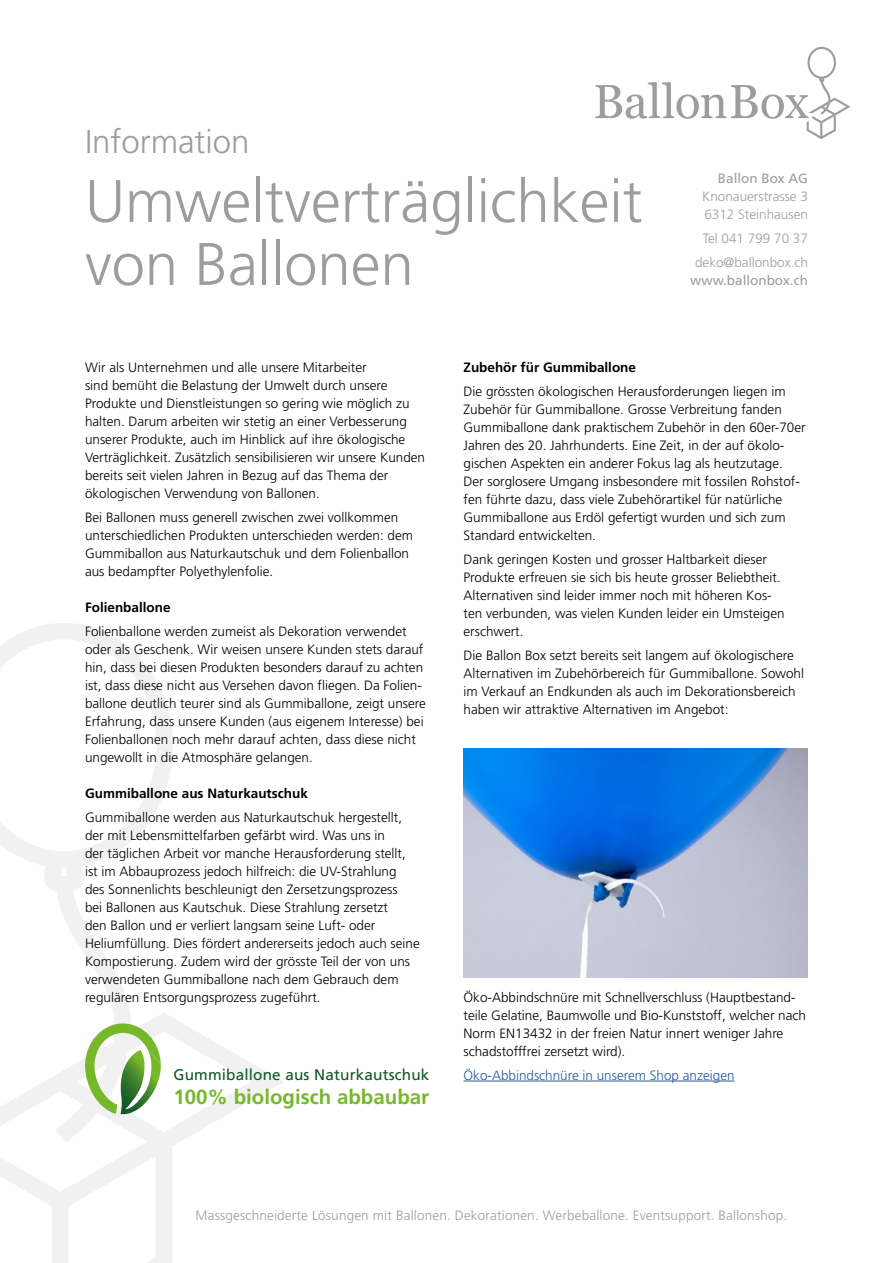
<style>
.page{position:relative;width:893px;height:1263px;background:#fff}
.page>*{position:absolute;margin:0;border:0;box-sizing:border-box;transform-origin:0 0}
.t1{font:300 60px/63px "Frutiger LT Std";color:#9d9d9c}
.t2{font:300 33px "Frutiger LT Std";color:#9d9d9c}
.t3{font:700 20.4px "Frutiger LT Std";color:#76b82a}
.t4{font:15.3px "Frutiger LT Std";letter-spacing:.01em;color:#0f5628}
.t5{font:300 13.5px/18px "Frutiger LT Std";color:#000}
.t6{font:300 13.5px/18px "Frutiger LT Std";letter-spacing:.015em;color:#9d9d9c}
.t7{font:700 13.5px "Frutiger LT Std";color:#000}
.t8{font:300 13.5px "Frutiger LT Std";color:#275b9b}
.t9{font:13.5px "Frutiger LT Std";color:#9d9d9c}
</style>
<div class="page">
<svg style="left:595px;top:47px;width:255px;height:92px"></svg>
<svg style="left:0;top:623px;width:283px;height:640px"></svg>
<hr style="left:463px;top:1081px;width:272px;height:1px;background:#275b9b">
<img style="left:463px;top:748px;width:345px;height:230px">
<svg style="left:85px;top:1023px;width:76px;height:91px"></svg>
<h2 class="t2" style="left:85px;top:123px;width:166px">Information</h2>
<h1 class="t1" style="left:85px;top:171px;width:559px">Umweltverträglichkeit von Ballonen</h1>
<p class="t9" style="left:718px;top:171px;width:92px">Ballon Box AG</p>
<p class="t6" style="left:702px;top:188px;width:107px">Knonauerstrasse 3<br>6312 Steinhausen</p>
<p class="t6" style="left:695px;top:227px;width:114px;line-height:24px;text-align:center">Tel 041 799 70 37 deko@ballonbox.ch</p>
<p class="t9" style="left:690px;top:273px;width:119px">www.ballonbox.ch</p>
<p class="t5" style="left:85px;top:358px;width:342px">Wir als Unternehmen und alle unsere Mitarbeiter<br>sind bemüht die Belastung der Umwelt durch unsere Produkte und Dienstleistungen so gering wie möglich zu halten. Darum arbeiten wir stetig an einer Verbesserung unserer Produkte, auch im Hinblick auf ihre ökologische Verträglichkeit. Zusätzlich sensibilisieren wir unsere Kunden bereits seit vielen Jahren in Bezug auf das Thema der ökologischen Verwendung von Ballonen.</p>
<p class="t5" style="left:85px;top:508px;width:330px">Bei Ballonen muss generell zwischen zwei vollkommen unterschiedlichen Produkten unterschieden werden: dem Gummiballon aus Naturkautschuk und dem Folienballon aus bedampfter Polyethylenfolie.</p>
<p class="t7" style="left:85px;top:599px;width:87px">Folienballone</p>
<p class="t5" style="left:85px;top:622px;width:342px">Folienballone werden zumeist als Dekoration verwendet oder als Geschenk. Wir weisen unsere Kunden stets darauf hin, dass bei diesen Produkten besonders darauf zu achten ist, dass diese nicht aus Versehen davon fliegen. Da Folien&shy;ballone deutlich teurer sind als Gummiballone, zeigt unsere Erfahrung, dass unsere Kunden (aus eigenem Interesse) bei Folienballonen noch mehr darauf achten, dass diese nicht ungewollt in die Atmosphäre gelangen.</p>
<p class="t7" style="left:85px;top:785px;width:224px">Gummiballone aus Naturkautschuk</p>
<p class="t5" style="left:85px;top:808px;width:336px">Gummiballone werden aus Naturkautschuk hergestellt, der mit Lebensmittelfarben gefärbt wird. Was uns in<br>der täglichen Arbeit vor manche Herausforderung stellt, ist im Abbauprozess jedoch hilfreich: die UV-Strahlung<br>des Sonnenlichts beschleunigt den Zersetzungsprozess<br>bei Ballonen aus Kautschuk. Diese Strahlung zersetzt<br>den Ballon und er verliert langsam seine Luft- oder Heliumfüllung. Dies fördert andererseits jedoch auch seine Kompostierung. Zudem wird der grösste Teil der von uns verwendeten Gummiballone nach dem Gebrauch dem regulären Entsorgungsprozess zugeführt.</p>
<p class="t4" style="left:173px;top:1065px;width:257px">Gummiballone aus Naturkautschuk</p>
<h3 class="t3" style="left:173px;top:1085px;width:257px">100% biologisch abbaubar</h3>
<p class="t7" style="left:463px;top:359px;width:174px">Zubehör für Gummiballone</p>
<p class="t5" style="left:463px;top:382px;width:344px">Die grössten ökologischen Herausforderungen liegen im Zubehör für Gummiballone. Grosse Verbreitung fanden Gummiballone dank praktischem Zubehör in den 60er-70er Jahren des 20. Jahrhunderts. Eine Zeit, in der auf ökolo&shy;gischen Aspekten ein anderer Fokus lag als heutzutage.<br>Der sorglosere Umgang insbesondere mit fossilen Rohstof&shy;fen führte dazu, dass viele Zubehörartikel für natürliche Gummiballone aus Erdöl gefertigt wurden und sich zum Standard entwickelten.</p>
<p class="t5" style="left:463px;top:550px;width:323px">Dank geringen Kosten und grosser Haltbarkeit dieser Produkte erfreuen sie sich bis heute grosser Beliebtheit.<br>Alternativen sind leider immer noch mit höheren Kos&shy;ten verbunden, was vielen Kunden leider ein Umsteigen erschwert.</p>
<p class="t5" style="left:463px;top:646px;width:342px">Die Ballon Box setzt bereits seit langem auf ökologischere Alternativen im Zubehörbereich für Gummiballone. Sowohl im Verkauf an Endkunden als auch im Dekorationsbereich haben wir attraktive Alternativen im Angebot:</p>
<p class="t5" style="left:463px;top:988px;width:344px">Öko-Abbindschnüre mit Schnellverschluss (Hauptbestand&shy;teile Gelatine, Baumwolle und Bio-Kunststoff, welcher nach Norm EN13432 in der freien Natur innert weniger Jahre schadstofffrei zersetzt wird).</p>
<p class="t8" style="left:463px;top:1067px;width:273px">Öko-Abbindschnüre in unserem Shop anzeigen</p>
<p class="t6" style="left:196px;top:1207px;width:593px">Massgeschneiderte Lösungen mit Ballonen. Dekorationen. Werbeballone. Eventsupport. Ballonshop.</p>
</div>
